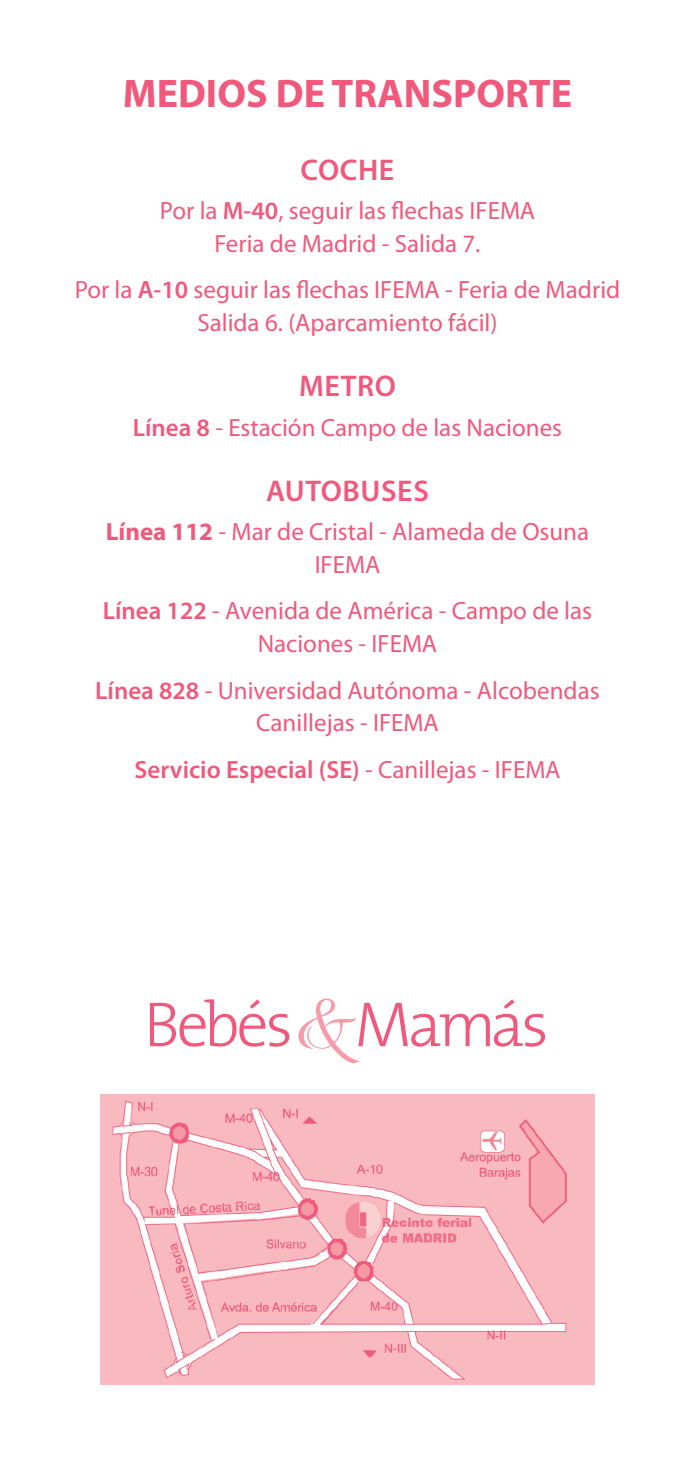
<style>
.page{position:relative;width:695px;height:1475px;background:#fff}
.page>*{position:absolute;margin:0;border:0;box-sizing:border-box;transform-origin:0 0}
.t1{font:700 40px "Myriad Pro";color:#f0597c}
.t2{font:600 30px "Myriad Pro";letter-spacing:.02em;color:#f0597c}
.t3{font:25px "Myriad Pro";color:#f0597c}
.t4{font:600 25px "Myriad Pro";color:#f0597c}
.s1{font-weight:600}
.s2{font-weight:700}
.s3{font-weight:400}
</style>
<div class="page">
<svg style="left:150px;top:999px;width:139px;height:47px"></svg>
<svg style="left:298px;top:998px;width:247px;height:65px"></svg>
<img style="left:101px;top:1094px;width:493px;height:290px">
<p class="t1" style="left:123px;top:72px;width:450px">MEDIOS DE TRANSPORTE</p>
<p class="t2" style="left:300px;top:153px;width:95px">COCHE</p>
<p class="t3" style="left:160px;top:197px;width:377px">Por la <span class="s1">M-40</span>, seguir las flechas IFEMA</p>
<p class="t3" style="left:214px;top:229px;width:267px">Feria de Madrid - Salida 7.</p>
<p class="t3" style="left:75px;top:276px;width:547px">Por la <span class="s1">A-10</span> seguir las flechas IFEMA - Feria de Madrid</p>
<p class="t3" style="left:197px;top:309px;width:301px">Salida 6. (Aparcamiento fácil)</p>
<p class="t2" style="left:299px;top:369px;width:98px">METRO</p>
<p class="t3" style="left:133px;top:413px;width:431px"><span class="s1">Línea 8</span> - Estación Campo de las Naciones</p>
<p class="t2" style="left:266px;top:474px;width:164px">AUTOBUSES</p>
<p class="t3" style="left:106px;top:518px;width:485px"><span class="s2">Línea 112</span> - Mar de Cristal - Alameda de Osuna</p>
<p class="t3" style="left:314px;top:550px;width:67px">IFEMA</p>
<p class="t3" style="left:103px;top:597px;width:491px"><span class="s1">Línea 122</span> - Avenida de América - Campo de las</p>
<p class="t3" style="left:258px;top:630px;width:181px">Naciones - IFEMA</p>
<p class="t3" style="left:95px;top:676px;width:505px"><span class="s1">Línea 828</span> - Universidad Autónoma - Alcobendas</p>
<p class="t3" style="left:256px;top:709px;width:184px">Canillejas - IFEMA</p>
<p class="t4" style="left:134px;top:755px;width:427px">Servicio Especial (SE) <span class="s3">- Canillejas - IFEMA</span></p>
</div>
